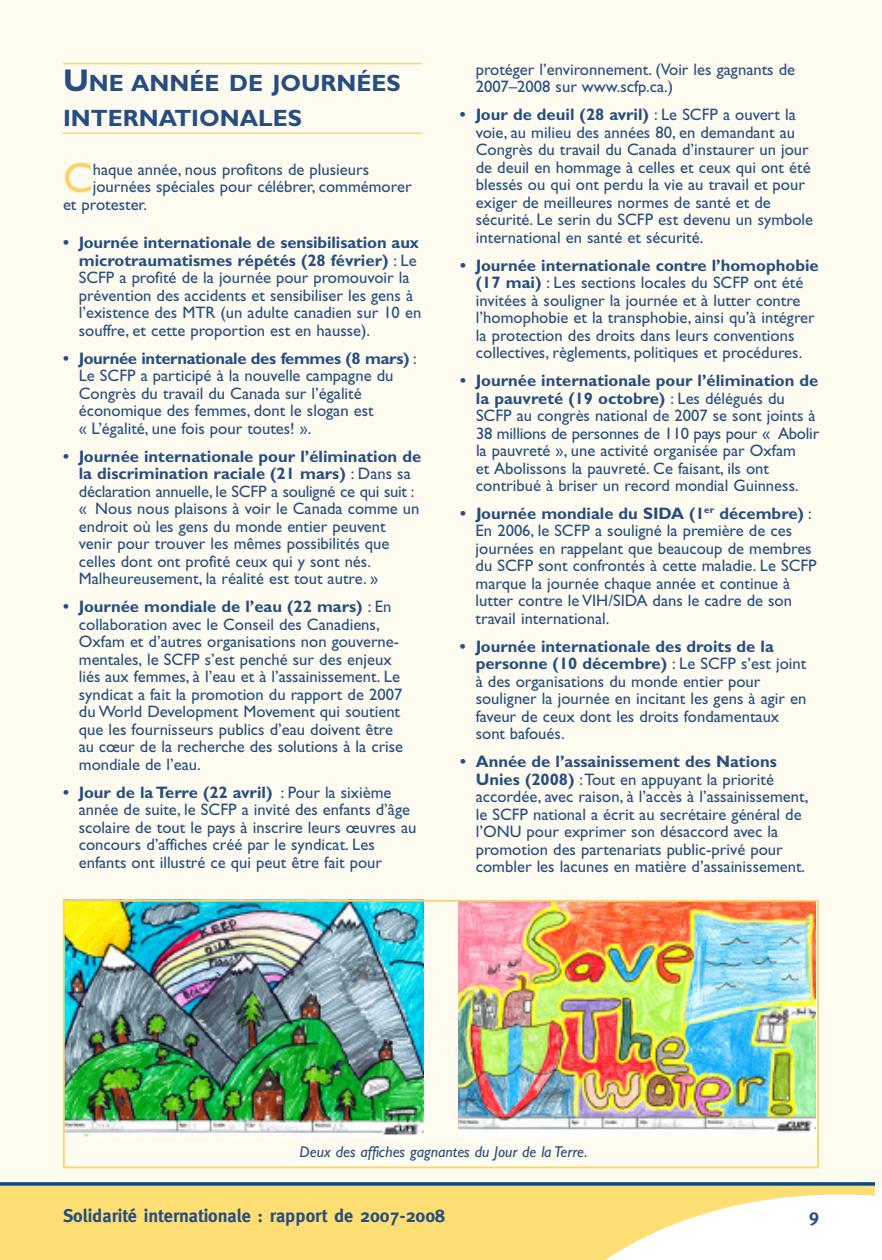
<style>
.page{position:relative;width:882px;height:1260px;background:#fff}
.page>*{position:absolute;margin:0;border:0;box-sizing:border-box;transform-origin:0 0}
.t1{font:42.35px "Gill Sans";color:#ffd166}
.t2{font:700 23.62px/35px "Gill Sans";color:#274e80}
.t3{font:700 18.38px "Meta";color:#274e80}
.t4{font:16.62px/17.5px "Gill Sans";color:#274e80}
.t5{font:italic 15.75px "Gill Sans";color:#274e80}
.s1{font-size:31.5px}
.s2{font-weight:700}
</style>
<div class="page">
<div style="left:0;top:0;width:882px;height:1189px;background:#fefcf0"></div>
<hr style="left:63px;top:63px;width:359px;height:1px;background:#ffd166">
<hr style="left:63px;top:133px;width:359px;height:1px;background:#ffd166">
<div style="left:0;top:1184px;width:874px;height:76px;background:#ffde74"></div>
<svg style="left:605px;top:1195px;width:269px;height:65px"></svg>
<svg style="left:0;top:1182px;width:874px;height:4px"></svg>
<img style="left:66px;top:903px;width:357px;height:233px">
<img style="left:459px;top:903px;width:357px;height:233px">
<div style="left:63px;top:900px;width:756px;height:268px;border:2px solid #ffd166"></div>
<h2 class="t2" style="left:63px;top:67px;width:339px"><span class="s1">U</span>NE ANNÉE DE JOURNÉES<br>INTERNATIONALES</h2>
<h1 class="t1" style="left:63px;top:162px;width:31px">C</h1>
<p class="t4" style="left:93px;top:162px;width:278px">haque année, nous profitons de plusieurs</p>
<p class="t4" style="left:93px;top:179px;width:320px">journées spéciales pour célébrer, commémorer</p>
<p class="t4" style="left:63px;top:197px;width:86px">et protester.</p>
<p class="t4" style="left:79px;top:235px;width:344px;text-indent:-16px"><span class="s2">• Journée internationale de sensibilisation aux microtraumatismes répétés (28 février)</span> : Le SCFP a profité de la journée pour promouvoir la prévention des accidents et sensibiliser les gens à l’existence des MTR (un adulte canadien sur 10 en souffre, et cette proportion est en hausse).</p>
<p class="t4" style="left:79px;top:351px;width:339px;text-indent:-16px"><span class="s2">• Journée internationale des femmes (8 mars)</span> :<br>Le SCFP a participé à la nouvelle campagne du Congrès du travail du Canada sur l’égalité économique des femmes, dont le slogan est<br>« L’égalité, une fois pour toutes! ».</p>
<p class="t4" style="left:79px;top:449px;width:344px;text-indent:-16px"><span class="s2">• Journée internationale pour l’élimination de la discrimination raciale (21 mars)</span> : Dans sa déclaration annuelle, le SCFP a souligné ce qui suit : « Nous nous plaisons à voir le Canada comme un endroit où les gens du monde entier peuvent venir pour trouver les mêmes possibilités que celles dont ont profité ceux qui y sont nés.<br>Malheureusement, la réalité est tout autre. »</p>
<p class="t4" style="left:79px;top:599px;width:326px;text-indent:-16px"><span class="s2">• Journée mondiale de l’eau (22 mars)</span> : En collaboration avec le Conseil des Canadiens, Oxfam et d’autres organisations non gouverne&shy;mentales, le SCFP s’est penché sur des enjeux liés aux femmes, à l’eau et à l’assainissement. Le syndicat a fait la promotion du rapport de 2007 du World Development Movement qui soutient que les fournisseurs publics d’eau doivent être au cœur de la recherche des solutions à la crise mondiale de l’eau.</p>
<p class="t4" style="left:79px;top:785px;width:339px;text-indent:-16px"><span class="s2">• Jour de la Terre (22 avril)</span> : Pour la sixième année de suite, le SCFP a invité des enfants d’âge scolaire de tout le pays à inscrire leurs œuvres au concours d’affiches créé par le syndicat. Les enfants ont illustré ce qui peut être fait pour</p>
<p class="t4" style="left:476px;top:62px;width:321px">protéger l’environnement. (Voir les gagnants de<br>2007–2008 sur www.scfp.ca.)</p>
<p class="t4" style="left:476px;top:107px;width:339px;text-indent:-16px"><span class="s2">• Jour de deuil (28 avril)</span> : Le SCFP a ouvert la voie, au milieu des années 80, en demandant au Congrès du travail du Canada d’instaurer un jour de deuil en hommage à celles et ceux qui ont été blessés ou qui ont perdu la vie au travail et pour exiger de meilleures normes de santé et de sécurité. Le serin du SCFP est devenu un symbole international en santé et sécurité.</p>
<p class="t4" style="left:476px;top:258px;width:344px;text-indent:-16px"><span class="s2">• Journée internationale contre l’homophobie (17 mai)</span> : Les sections locales du SCFP ont été invitées à souligner la journée et à lutter contre l’homophobie et la transphobie, ainsi qu’à intégrer la protection des droits dans leurs conventions collectives, règlements, politiques et procédures.</p>
<p class="t4" style="left:476px;top:373px;width:345px;text-indent:-16px"><span class="s2">• Journée internationale pour l’élimination de la pauvreté (19 octobre)</span> : Les délégués du SCFP au congrès national de 2007 se sont joints à 38 millions de personnes de 110 pays pour « Abolir la pauvreté », une activité organisée par Oxfam<br>et Abolissons la pauvreté. Ce faisant, ils ont contribué à briser un record mondial Guinness.</p>
<p class="t4" style="left:476px;top:506px;width:343px;text-indent:-15px"><span class="s2">• Journée mondiale du SIDA (1</span><sup>er</sup> <span class="s2">décembre)</span> :<br>En 2006, le SCFP a souligné la première de ces journées en rappelant que beaucoup de membres du SCFP sont confrontés à cette maladie. Le SCFP marque la journée chaque année et continue à lutter contre le VIH/SIDA dans le cadre de son travail international.</p>
<p class="t4" style="left:476px;top:639px;width:332px;text-indent:-16px"><span class="s2">• Journée internationale des droits de la personne (10 décembre)</span> : Le SCFP s’est joint à des organisations du monde entier pour souligner la journée en incitant les gens à agir en faveur de ceux dont les droits fondamentaux sont bafoués.</p>
<p class="t4" style="left:476px;top:754px;width:334px;text-indent:-16px"><span class="s2">• Année de l’assainissement des Nations Unies (2008)</span> :Tout en appuyant la priorité accordée, avec raison, à l’accès à l’assainissement, le SCFP national a écrit au secrétaire général de l’ONU pour exprimer son désaccord avec la promotion des partenariats public-privé pour combler les lacunes en matière d’assainissement.</p>
<p class="t5" style="left:300px;top:1145px;width:290px">Deux des affiches gagnantes du Jour de la Terre.</p>
<p class="t3" style="left:63px;top:1205px;width:384px">Solidarité internationale : rapport de 2007-2008</p>
<p class="t3" style="left:809px;top:1205px;width:11px">9</p>
</div>
